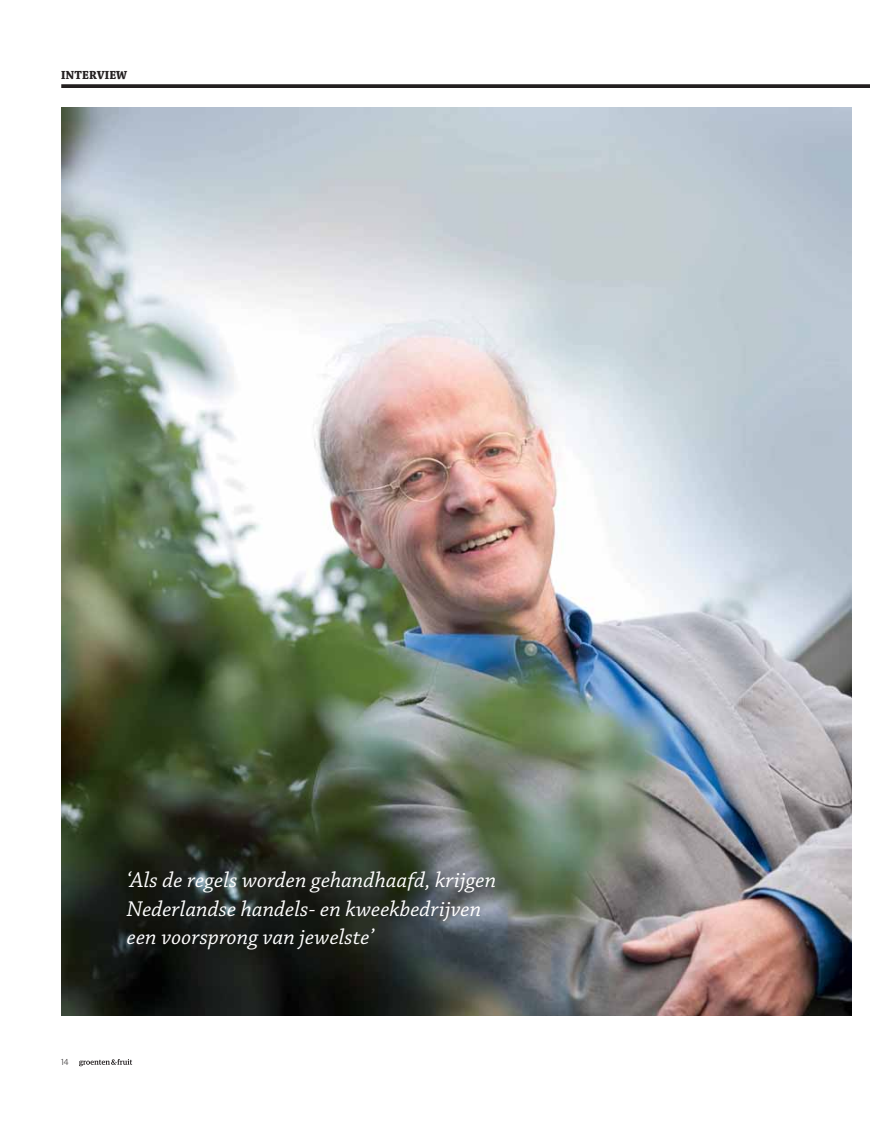
<style>
.page{position:relative;width:888px;height:1126px;background:#fff}
.page>*{position:absolute;margin:0;border:0;box-sizing:border-box;transform-origin:0 0}
.t1{font:italic 22.5px/28.4px "Chaparral Pro";letter-spacing:.005em;color:#fff}
.t2{font:12.5px "Chaparral Pro Bold Subh";letter-spacing:.005em;color:#231f20}
.t3{font:300 8.75px "Guardian Sans";color:#231f20}
</style>
<div class="page">
<svg style="left:79px;top:1059px;width:53px;height:7px"></svg>
<img style="left:61px;top:107px;width:790px;height:907px">
<svg style="left:61px;top:84px;width:808px;height:4px;background:#302c2d"></svg>
<p class="t2" style="left:61px;top:67px;width:67px">INTERVIEW</p>
<p class="t3" style="left:61px;top:1055px;width:9px">14</p>
<p class="t1" style="left:127px;top:867px;width:371px">‘Als de regels worden gehandhaafd, krijgen<br>Nederlandse handels- en kweekbedrijven een voorsprong van jewelste’</p>
</div>
